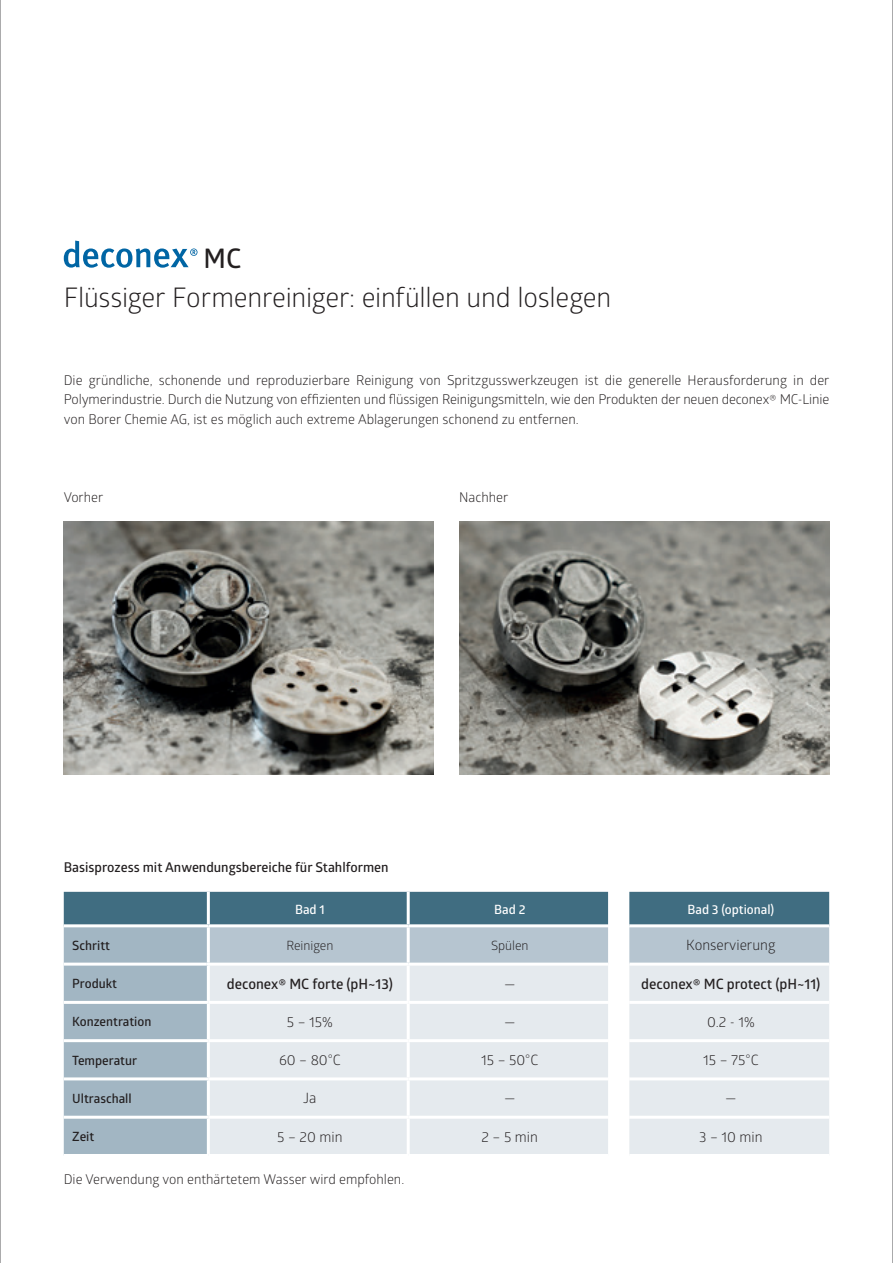
<style>
.page{position:relative;width:893px;height:1263px;background:#fff}
.page>*{position:absolute;margin:0;border:0;box-sizing:border-box;transform-origin:0 0}
.t1{font:27px "Glober";letter-spacing:-.01em;color:#231f20}
.t2{font:600 27px "Glober";color:#231f20}
.t3{font:14.25px "Glober";color:#231f20}
.t4{font:600 14.25px "Glober";color:#231f20}
.t5{font:13.5px/19.5px "Glober";color:#231f20;text-align:justify}
.t6{font:600 13.5px "Glober";color:#231f20}
.t7{font:600 12.75px "Glober";color:#231f20}
.t8{font:600 12.75px "Glober";color:#fff}
.t9{font:12.75px "Glober";color:#231f20}
</style>
<div class="page">
<svg style="left:64px;top:241px;width:133px;height:27px"></svg>
<img style="left:64px;top:521px;width:370px;height:254px">
<img style="left:459px;top:521px;width:370px;height:254px">
<svg style="left:64px;top:892px;width:765px;height:262px;background:#8ba5b3"></svg>
<div style="left:210px;top:964px;width:619px;height:190px;background:#e5eaee"></div>
<hr style="left:207px;top:927px;width:3px;height:35px;background:#fff">
<hr style="left:207px;top:965px;width:3px;height:36px;background:#fff">
<hr style="left:207px;top:1004px;width:3px;height:35px;background:#fff">
<hr style="left:207px;top:1042px;width:3px;height:35px;background:#fff">
<hr style="left:207px;top:1080px;width:3px;height:36px;background:#fff">
<hr style="left:207px;top:1119px;width:3px;height:35px;background:#fff">
<hr style="left:207px;top:892px;width:3px;height:32px;background:#fff">
<hr style="left:407px;top:892px;width:3px;height:32px;background:#fff">
<hr style="left:407px;top:927px;width:3px;height:35px;background:#fff">
<hr style="left:407px;top:965px;width:3px;height:36px;background:#fff">
<hr style="left:407px;top:1004px;width:3px;height:35px;background:#fff">
<hr style="left:407px;top:1042px;width:3px;height:35px;background:#fff">
<hr style="left:407px;top:1080px;width:3px;height:36px;background:#fff">
<hr style="left:407px;top:1119px;width:3px;height:35px;background:#fff">
<hr style="left:208px;top:1001px;width:200px;height:3px;background:#fff">
<hr style="left:408px;top:1001px;width:200px;height:3px;background:#fff">
<hr style="left:608px;top:1001px;width:21px;height:3px;background:#fff">
<hr style="left:629px;top:1001px;width:200px;height:3px;background:#fff">
<hr style="left:208px;top:1039px;width:200px;height:3px;background:#fff">
<hr style="left:408px;top:1039px;width:200px;height:3px;background:#fff">
<hr style="left:608px;top:1039px;width:21px;height:3px;background:#fff">
<hr style="left:629px;top:1039px;width:200px;height:3px;background:#fff">
<hr style="left:208px;top:1077px;width:200px;height:3px;background:#fff">
<hr style="left:408px;top:1077px;width:200px;height:3px;background:#fff">
<hr style="left:608px;top:1077px;width:21px;height:3px;background:#fff">
<hr style="left:629px;top:1077px;width:200px;height:3px;background:#fff">
<hr style="left:208px;top:1116px;width:200px;height:3px;background:#fff">
<hr style="left:408px;top:1116px;width:200px;height:3px;background:#fff">
<hr style="left:608px;top:1116px;width:21px;height:3px;background:#fff">
<hr style="left:629px;top:1116px;width:200px;height:3px;background:#fff">
<hr style="left:64px;top:1001px;width:144px;height:3px;background:#fff">
<hr style="left:64px;top:1039px;width:144px;height:3px;background:#fff">
<hr style="left:64px;top:1077px;width:144px;height:3px;background:#fff">
<hr style="left:64px;top:1116px;width:144px;height:3px;background:#fff">
<hr style="left:64px;top:924px;width:144px;height:3px;background:#fff">
<hr style="left:64px;top:962px;width:143px;height:3px;background:#fff">
<hr style="left:208px;top:924px;width:200px;height:3px;background:#fff">
<hr style="left:408px;top:924px;width:200px;height:3px;background:#fff">
<hr style="left:608px;top:924px;width:21px;height:3px;background:#fff">
<hr style="left:629px;top:924px;width:200px;height:3px;background:#fff">
<hr style="left:207px;top:962px;width:201px;height:3px;background:#fff">
<hr style="left:408px;top:962px;width:200px;height:3px;background:#fff">
<hr style="left:629px;top:962px;width:200px;height:3px;background:#fff">
<hr style="left:892px;top:0;width:1px;height:1263px;background:#57585a">
<hr style="left:0;top:0;width:1px;height:1263px;background:#57585a">
<h1 class="t2" style="left:204px;top:239px;width:39px">MC</h1>
<h1 class="t1" style="left:64px;top:278px;width:549px">Flüssiger Formenreiniger: einfüllen und loslegen</h1>
<p class="t5" style="left:64px;top:369px;width:767px">Die gründliche, schonende und reproduzierbare Reinigung von Spritzgusswerkzeugen ist die generelle Herausforderung in der Polymerindustrie. Durch die Nutzung von effizienten und flüssigen Reinigungsmitteln, wie den Produkten der neuen deconex® MC-Linie von Borer Chemie AG, ist es möglich auch extreme Ablagerungen schonend zu entfernen.</p>
<p class="t5" style="left:64px;top:486px;width:41px">Vorher</p>
<p class="t5" style="left:459px;top:486px;width:51px">Nachher</p>
<p class="t6" style="left:64px;top:858px;width:326px">Basisprozess mit Anwendungsbereiche für Stahlformen</p>
<p class="t8" style="left:295px;top:900px;width:31px">Bad 1</p>
<p class="t8" style="left:494px;top:900px;width:33px">Bad 2</p>
<p class="t8" style="left:687px;top:900px;width:88px">Bad 3 (optional)</p>
<p class="t7" style="left:72px;top:936px;width:39px">Schritt</p>
<p class="t9" style="left:286px;top:936px;width:49px">Reinigen</p>
<p class="t9" style="left:491px;top:936px;width:39px">Spülen</p>
<p class="t3" style="left:686px;top:935px;width:91px">Konservierung</p>
<p class="t7" style="left:72px;top:974px;width:46px">Produkt</p>
<p class="t4" style="left:227px;top:973px;width:167px">deconex® MC forte (pH~13)</p>
<p class="t3" style="left:504px;top:973px;width:13px">—</p>
<p class="t4" style="left:641px;top:973px;width:181px">deconex® MC protect (pH~11)</p>
<p class="t7" style="left:72px;top:1013px;width:81px">Konzentration</p>
<p class="t3" style="left:287px;top:1012px;width:47px">5 – 15%</p>
<p class="t3" style="left:504px;top:1012px;width:13px">—</p>
<p class="t3" style="left:707px;top:1012px;width:49px">0.2 - 1%</p>
<p class="t7" style="left:72px;top:1051px;width:66px">Temperatur</p>
<p class="t3" style="left:279px;top:1050px;width:63px">60 – 80°C</p>
<p class="t3" style="left:481px;top:1050px;width:59px">15 – 50°C</p>
<p class="t3" style="left:703px;top:1050px;width:57px">15 – 75°C</p>
<p class="t7" style="left:72px;top:1089px;width:61px">Ultraschall</p>
<p class="t3" style="left:303px;top:1088px;width:15px">Ja</p>
<p class="t3" style="left:504px;top:1088px;width:13px">—</p>
<p class="t3" style="left:725px;top:1088px;width:13px">—</p>
<p class="t7" style="left:72px;top:1128px;width:24px">Zeit</p>
<p class="t3" style="left:277px;top:1127px;width:67px">5 – 20 min</p>
<p class="t3" style="left:482px;top:1127px;width:58px">2 – 5 min</p>
<p class="t3" style="left:699px;top:1127px;width:65px">3 – 10 min</p>
<p class="t5" style="left:64px;top:1168px;width:342px">Die Verwendung von enthärtetem Wasser wird empfohlen.</p>
</div>
